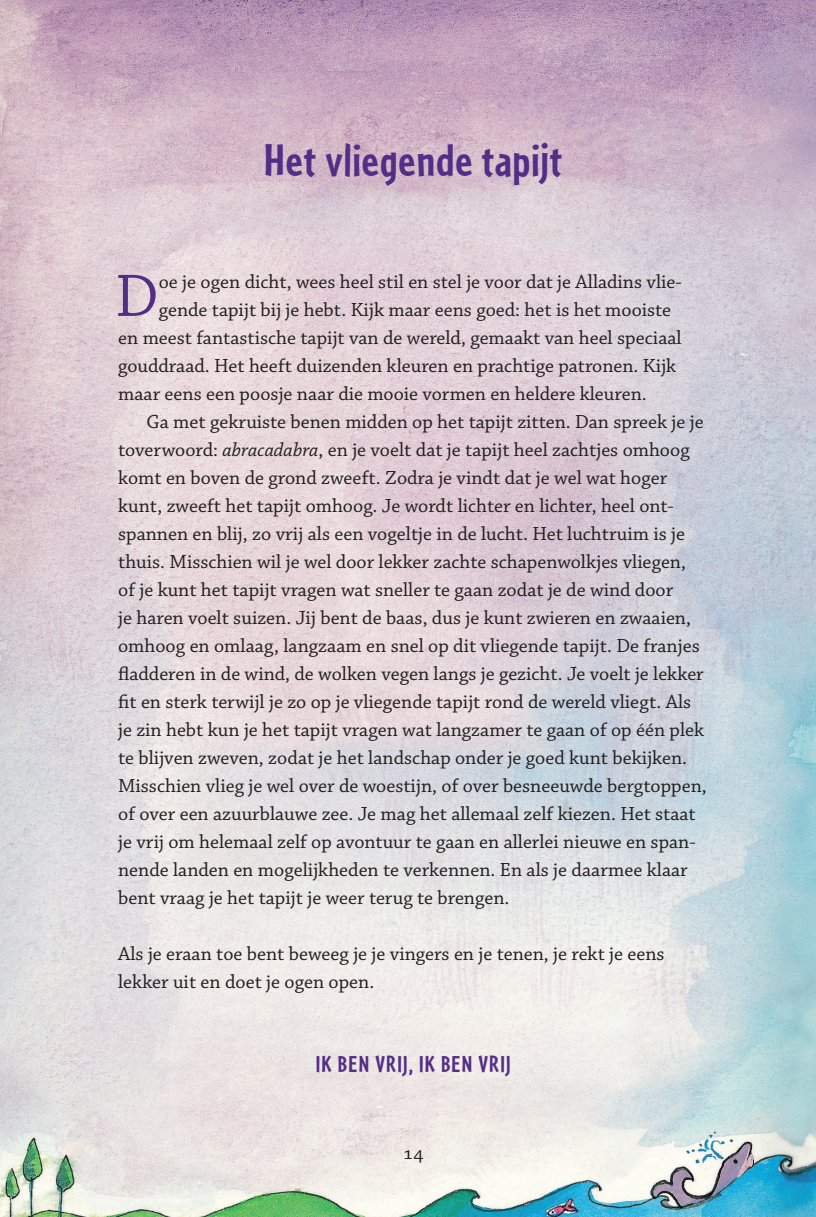
<style>
.page{position:relative;width:816px;height:1217px;background:#fff}
.page>*{position:absolute;margin:0;border:0;box-sizing:border-box;transform-origin:0 0}
.t1{font:63px "Chaparral Pro";color:#532e86}
.t2{font:700 48px "Cafeteria";letter-spacing:.02em;color:#532e86}
.t3{font:700 24px "Cafeteria";letter-spacing:.05em;color:#532e86}
.t4{font:20px/28px "Chaparral Pro";color:#231f20}
.s1{font-style:italic}
</style>
<div class="page">
<img style="left:0;top:0;width:815px;height:1217px">
<h2 class="t2" style="left:264px;top:133px;width:299px">Het vliegende tapijt</h2>
<h1 class="t1" style="left:115px;top:261px;width:45px">D</h1>
<p class="t4" style="left:159px;top:268px;width:524px">oe je ogen dicht, wees heel stil en stel je voor dat je Alladins vlie-</p>
<p class="t4" style="left:159px;top:296px;width:513px">gende tapijt bij je hebt. Kijk maar eens goed: het is het mooiste</p>
<p class="t4" style="left:118px;top:324px;width:564px">en meest fantastische tapijt van de wereld, gemaakt van heel speciaal</p>
<p class="t4" style="left:118px;top:352px;width:559px">gouddraad. Het heeft duizenden kleuren en prachtige patronen. Kijk</p>
<p class="t4" style="left:118px;top:380px;width:529px">maar eens een poosje naar die mooie vormen en heldere kleuren.</p>
<p class="t4" style="left:146px;top:408px;width:558px">Ga met gekruiste benen midden op het tapijt zitten. Dan spreek je je</p>
<p class="t4" style="left:118px;top:436px;width:573px">toverwoord: <span class="s1">abracadabra</span>, en je voelt dat je tapijt heel zachtjes omhoog</p>
<p class="t4" style="left:118px;top:464px;width:550px">komt en boven de grond zweeft. Zodra je vindt dat je wel wat hoger</p>
<p class="t4" style="left:118px;top:492px;width:557px">kunt, zweeft het tapijt omhoog. Je wordt lichter en lichter, heel ont-</p>
<p class="t4" style="left:118px;top:520px;width:568px">spannen en blij, zo vrij als een vogeltje in de lucht. Het luchtruim is je</p>
<p class="t4" style="left:118px;top:548px;width:569px">thuis. Misschien wil je wel door lekker zachte schapenwolkjes vliegen,</p>
<p class="t4" style="left:118px;top:576px;width:556px">of je kunt het tapijt vragen wat sneller te gaan zodat je de wind door</p>
<p class="t4" style="left:118px;top:604px;width:574px">je haren voelt suizen. Jij bent de baas, dus je kunt zwieren en zwaaien,</p>
<p class="t4" style="left:118px;top:632px;width:582px">omhoog en omlaag, langzaam en snel op dit vliegende tapijt. De franjes</p>
<p class="t4" style="left:118px;top:660px;width:586px">fladderen in de wind, de wolken vegen langs je gezicht. Je voelt je lekker</p>
<p class="t4" style="left:118px;top:688px;width:574px">fit en sterk terwijl je zo op je vliegende tapijt rond de wereld vliegt. Als</p>
<p class="t4" style="left:118px;top:716px;width:587px">je zin hebt kun je het tapijt vragen wat langzamer te gaan of op één plek</p>
<p class="t4" style="left:118px;top:744px;width:570px">te blijven zweven, zodat je het landschap onder je goed kunt bekijken.</p>
<p class="t4" style="left:118px;top:772px;width:589px">Misschien vlieg je wel over de woestijn, of over besneeuwde bergtoppen,</p>
<p class="t4" style="left:118px;top:800px;width:579px">of over een azuurblauwe zee. Je mag het allemaal zelf kiezen. Het staat</p>
<p class="t4" style="left:118px;top:828px;width:578px">je vrij om helemaal zelf op avontuur te gaan en allerlei nieuwe en span-</p>
<p class="t4" style="left:118px;top:856px;width:570px">nende landen en mogelijkheden te verkennen. En als je daarmee klaar</p>
<p class="t4" style="left:118px;top:884px;width:392px">bent vraag je het tapijt je weer terug te brengen.</p>
<p class="t4" style="left:118px;top:940px;width:547px">Als je eraan toe bent beweeg je je vingers en je tenen, je rekt je eens lekker uit en doet je ogen open.</p>
<p class="t3" style="left:316px;top:1050px;width:196px">IK BEN VRIJ, IK BEN VRIJ</p>
<p class="t4" style="left:402px;top:1139px;width:23px">14</p>
</div>
